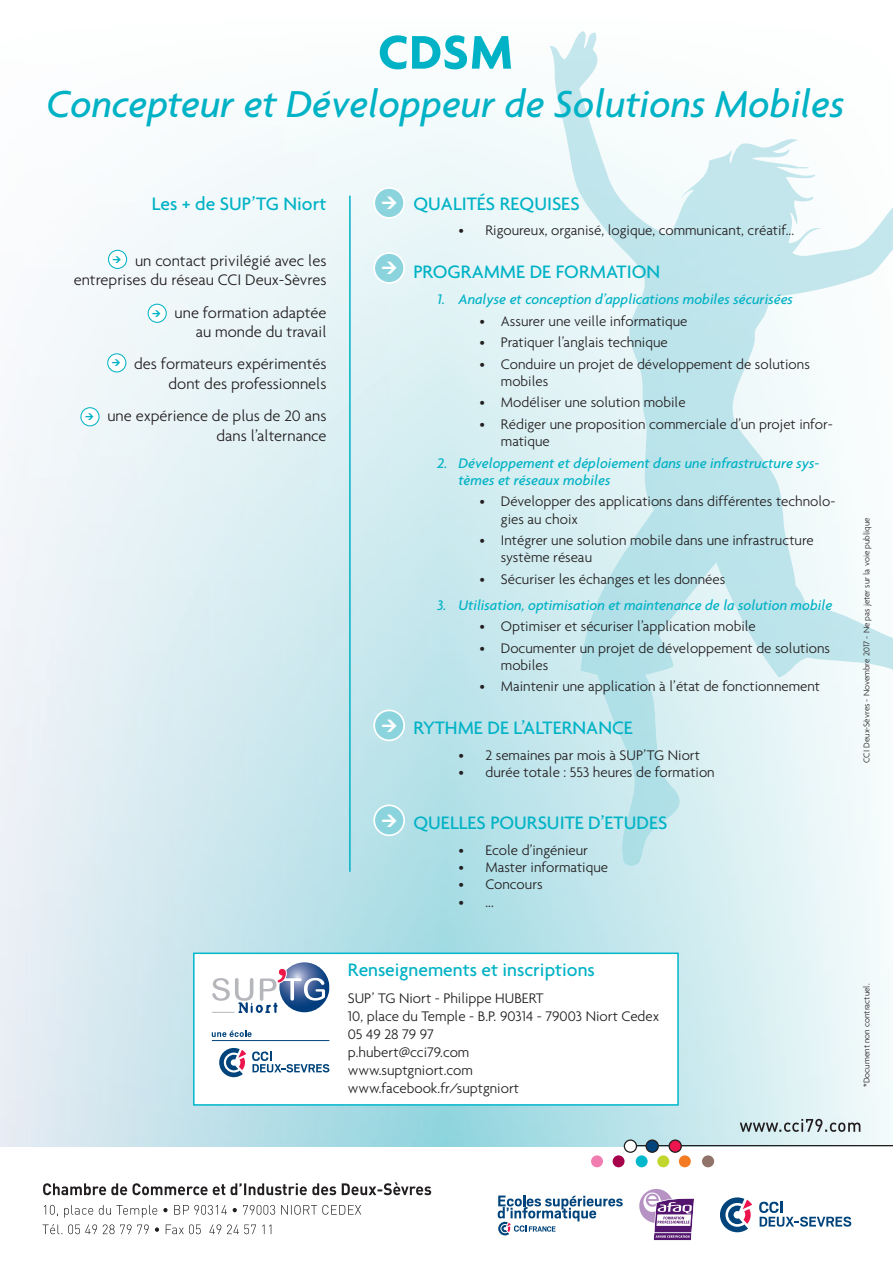
<style>
.page{position:relative;width:893px;height:1263px;background:#fff}
.page>*{position:absolute;margin:0;border:0;box-sizing:border-box;transform-origin:0 0}
.t1{font:700 51px "Agenda";color:#00b2c5}
.t2{font:italic 500 40.5px "Agenda";color:#00b2c5}
.t3{font:500 19.5px "Agenda";color:#00b2c5}
.t4{font:300 16.5px/19.5px "Agenda";color:#231f20;text-align:right}
.t5{font:300 15px/17.2px "Agenda";color:#231f20}
.t6{font:italic 500 15px/17.2px "Agenda";color:#00b2c5}
.t7{font:300 9px "Agenda";color:#231f20}
</style>
<div class="page">
<img style="left:0;top:661px;width:788px;height:485px">
<img style="left:0;top:103px;width:613px;height:558px">
<img style="left:598px;top:553px;width:99px;height:313px">
<img style="left:580px;top:598px;width:19px;height:82px">
<img style="left:746px;top:605px;width:147px;height:72px">
<img style="left:697px;top:143px;width:49px;height:484px">
<img style="left:746px;top:553px;width:60px;height:52px">
<img style="left:613px;top:240px;width:84px;height:313px">
<img style="left:746px;top:139px;width:49px;height:414px">
<img style="left:795px;top:139px;width:49px;height:155px">
<img style="left:844px;top:207px;width:49px;height:76px">
<img style="left:566px;top:135px;width:131px;height:105px">
<img style="left:550px;top:31px;width:49px;height:105px">
<svg style="left:759px;top:1202px;width:92px;height:24px"></svg>
<svg style="left:720px;top:1197px;width:32px;height:35px"></svg>
<svg style="left:498px;top:1195px;width:125px;height:40px"></svg>
<div style="left:639px;top:1189px;width:34px;height:34px;background:#b693c4;border-radius:50%"></div>
<svg style="left:643px;top:1192px;width:18px;height:20px"></svg>
<svg style="left:646px;top:1193px;width:48px;height:48px"></svg>
<div style="left:109px;top:250px;width:18px;height:18px;background:#fff;border-radius:50%"></div>
<div style="left:108px;top:250px;width:19px;height:19px;border:1px solid #00b2c5;border-radius:50%"></div>
<div style="left:148px;top:304px;width:18px;height:18px;background:#fff;border-radius:50%"></div>
<div style="left:148px;top:304px;width:19px;height:19px;border:1px solid #00b2c5;border-radius:50%"></div>
<div style="left:108px;top:354px;width:18px;height:18px;background:#fff;border-radius:50%"></div>
<div style="left:107px;top:353px;width:19px;height:19px;border:1px solid #00b2c5;border-radius:50%"></div>
<div style="left:81px;top:408px;width:18px;height:18px;background:#fff;border-radius:50%"></div>
<div style="left:80px;top:407px;width:20px;height:19px;border:1px solid #00b2c5;border-radius:50%"></div>
<svg style="left:43px;top:1224px;width:228px;height:10px"></svg>
<svg style="left:44px;top:1205px;width:317px;height:13px"></svg>
<svg style="left:43px;top:1182px;width:388px;height:13px"></svg>
<hr style="left:630px;top:1145px;width:263px;height:1px;background:#231f20">
<svg style="left:646px;top:1140px;width:12px;height:12px"></svg>
<div style="left:645px;top:1139px;width:14px;height:14px;border:1px solid #231f20;border-radius:50%"></div>
<svg style="left:669px;top:1140px;width:12px;height:12px"></svg>
<div style="left:668px;top:1139px;width:14px;height:14px;border:1px solid #231f20;border-radius:50%"></div>
<div style="left:624px;top:1140px;width:12px;height:12px;background:#fff;border-radius:50%"></div>
<div style="left:624px;top:1139px;width:13px;height:14px;border:1px solid #231f20;border-radius:50%"></div>
<div style="left:702px;top:1155px;width:12px;height:12px;background:#907369;border-radius:50%"></div>
<div style="left:679px;top:1155px;width:12px;height:12px;background:#f47b21;border-radius:50%"></div>
<div style="left:657px;top:1155px;width:12px;height:12px;background:#c1d72f;border-radius:50%"></div>
<div style="left:636px;top:1155px;width:12px;height:12px;background:#00b7cc;border-radius:50%"></div>
<div style="left:613px;top:1155px;width:11px;height:12px;background:#a7014c;border-radius:50%"></div>
<div style="left:591px;top:1155px;width:12px;height:12px;background:#f17cb0;border-radius:50%"></div>
<svg style="left:740px;top:1119px;width:120px;height:13px;background:#aab7b9"></svg>
<hr style="left:349px;top:196px;width:2px;height:676px;background:#00b2c5">
<div style="left:374px;top:253px;width:30px;height:30px;background:#8cd4dd;border-radius:50%"></div>
<div style="left:373px;top:252px;width:32px;height:32px;border:2px solid #fff;border-radius:50%"></div>
<div style="left:374px;top:188px;width:30px;height:30px;background:#8cd4dd;border-radius:50%"></div>
<div style="left:373px;top:187px;width:32px;height:32px;border:2px solid #fff;border-radius:50%"></div>
<div style="left:374px;top:710px;width:30px;height:30px;background:#8cd4dd;border-radius:50%"></div>
<div style="left:373px;top:709px;width:32px;height:32px;border:2px solid #fff;border-radius:50%"></div>
<div style="left:374px;top:805px;width:30px;height:30px;background:#8cd4dd;border-radius:50%"></div>
<div style="left:373px;top:804px;width:32px;height:32px;border:2px solid #fff;border-radius:50%"></div>
<div style="left:193px;top:952px;width:486px;height:154px;background:#fff;border:2px solid #00b7cc"></div>
<hr style="left:212px;top:1040px;width:117px;height:1px;background:#00447b">
<svg style="left:212px;top:1030px;width:40px;height:7px"></svg>
<svg style="left:252px;top:1051px;width:77px;height:21px"></svg>
<svg style="left:219px;top:1048px;width:27px;height:29px"></svg>
<svg style="left:212px;top:962px;width:117px;height:51px"></svg>
<h1 class="t1" style="left:378px;top:21px;width:137px">CDSM</h1>
<h2 class="t2" style="left:46px;top:80px;width:800px">Concepteur et Développeur de Solutions Mobiles</h2>
<h3 class="t3" style="left:152px;top:191px;width:176px">Les + de SUP’TG Niort</h3>
<p class="t4" style="left:74px;top:250px;width:254px">un contact privilégié avec les entreprises du réseau CCI Deux-Sèvres</p>
<p class="t4" style="left:175px;top:302px;width:153px">une formation adaptée au monde du travail</p>
<p class="t4" style="left:134px;top:354px;width:194px">des formateurs expérimentés dont des professionnels</p>
<p class="t4" style="left:107px;top:406px;width:221px">une expérience de plus de 20 ans dans l’alternance</p>
<h3 class="t3" style="left:413px;top:191px;width:168px">QUALITÉS REQUISES</h3>
<p class="t5" style="left:458px;top:222px;width:337px">• Rigoureux, organisé, logique, communicant, créatif...</p>
<h3 class="t3" style="left:413px;top:260px;width:248px">PROGRAMME DE FORMATION</h3>
<p class="t6" style="left:437px;top:290px;width:357px">1. Analyse et conception d’applications mobiles sécurisées</p>
<p class="t5" style="left:480px;top:312px;width:209px">• Assurer une veille informatique</p>
<p class="t5" style="left:480px;top:333px;width:190px">• Pratiquer l’anglais technique</p>
<p class="t5" style="left:501px;top:355px;width:311px;text-indent:-21px">• Conduire un projet de développement de solutions mobiles</p>
<p class="t5" style="left:480px;top:394px;width:207px">• Modéliser une solution mobile</p>
<p class="t5" style="left:501px;top:415px;width:334px;text-indent:-21px">• Rédiger une proposition commerciale d’un projet infor&shy;matique</p>
<p class="t6" style="left:458px;top:454px;width:363px;text-indent:-21px">2. Développement et déploiement dans une infrastructure sys&shy;tèmes et réseaux mobiles</p>
<p class="t5" style="left:501px;top:493px;width:336px;text-indent:-21px">• Développer des applications dans différentes technolo&shy;gies au choix</p>
<p class="t5" style="left:501px;top:531px;width:314px;text-indent:-21px">• Intégrer une solution mobile dans une infrastructure système réseau</p>
<p class="t5" style="left:480px;top:570px;width:247px">• Sécuriser les échanges et les données</p>
<p class="t6" style="left:437px;top:596px;width:397px">3. Utilisation, optimisation et maintenance de la solution mobile</p>
<p class="t5" style="left:480px;top:617px;width:278px">• Optimiser et sécuriser l’application mobile</p>
<p class="t5" style="left:501px;top:639px;width:331px;text-indent:-21px">• Documenter un projet de développement de solutions mobiles</p>
<p class="t5" style="left:480px;top:678px;width:342px">• Maintenir une application à l’état de fonctionnement</p>
<h3 class="t3" style="left:413px;top:716px;width:221px">RYTHME DE L’ALTERNANCE</h3>
<p class="t5" style="left:458px;top:746px;width:243px">• 2 semaines par mois à SUP’TG Niort</p>
<p class="t5" style="left:458px;top:764px;width:258px">• durée totale : 553 heures de formation</p>
<h3 class="t3" style="left:413px;top:811px;width:255px">QUELLES POURSUITE D’ETUDES</h3>
<p class="t5" style="left:458px;top:841px;width:131px">• Ecole d’ingénieur</p>
<p class="t5" style="left:458px;top:858px;width:151px">• Master informatique</p>
<p class="t5" style="left:458px;top:876px;width:86px">• Concours</p>
<p class="t5" style="left:458px;top:893px;width:37px">• ...</p>
<h3 class="t3" style="left:348px;top:958px;width:248px">Renseignements et inscriptions</h3>
<p class="t5" style="left:348px;top:989px;width:313px;line-height:18px">SUP’ TG Niort - Philippe HUBERT<br>10, place du Temple - B.P. 90314 - 79003 Niort Cedex<br>05 49 28 79 97<br>p.hubert@cci79.com<br>www.suptgniort.com<br>www.facebook.fr/suptgniort</p>
<p class="t7" style="left:861px;top:763px;width:247px;rotate:-90deg">CCI Deux-Sèvres - Novembre 2017 - Ne pas jeter sur la voie publique</p>
<p class="t7" style="left:861px;top:1087px;width:105px;rotate:-90deg">*Document non contractuel.</p>
</div>
